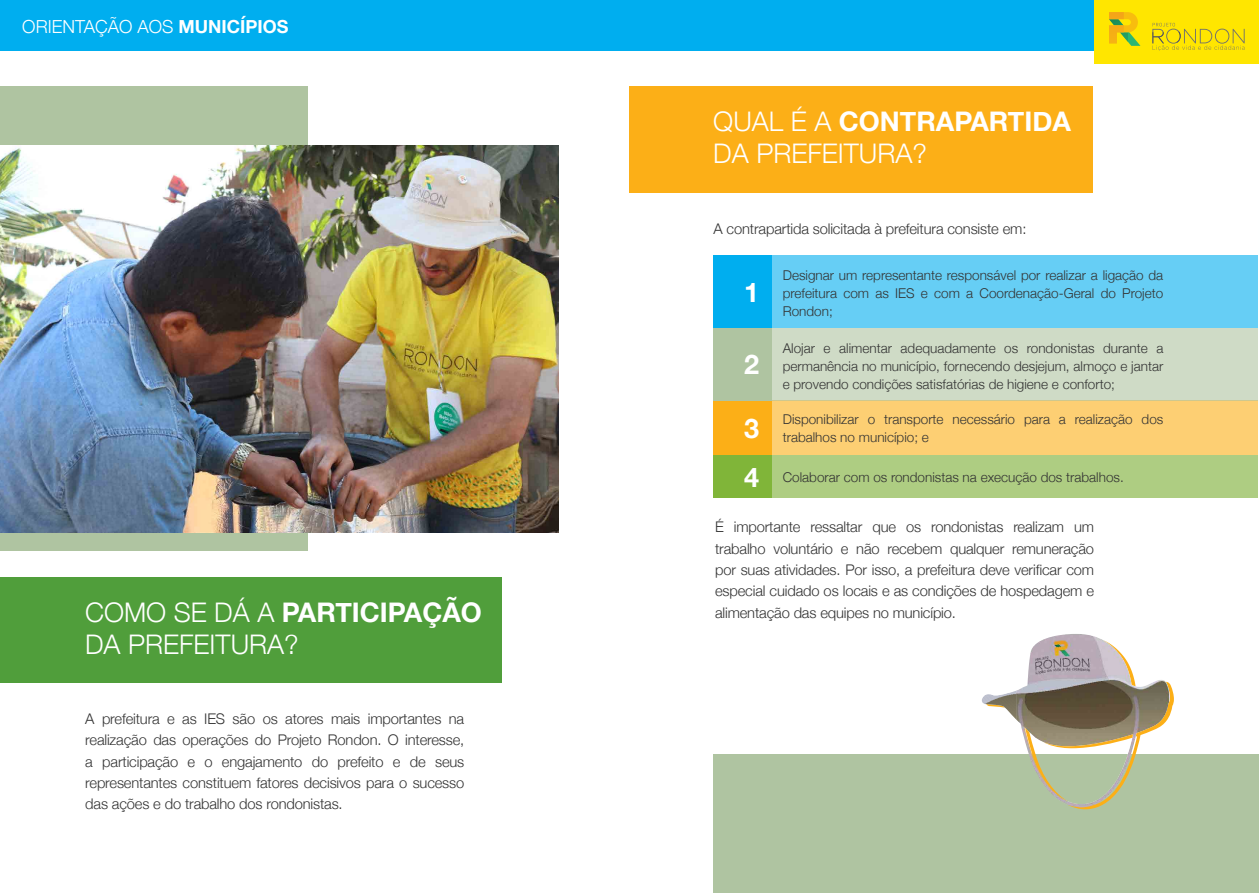
<style>
.page{position:relative;width:1259px;height:893px;background:#fff}
.page>*{position:absolute;margin:0;border:0;box-sizing:border-box;transform-origin:0 0}
.t1{font:300 27px/32.4px "Helvetica Neue";color:#fff}
.t2{font:700 27px "Helvetica Neue";color:#fff}
.t3{font:300 18px "Helvetica Neue";color:#fff}
.t4{font:300 14.7px/21.3px "Helvetica Neue";letter-spacing:-.01em;color:#333;text-align:justify}
.t5{font:300 13.5px/18px "Helvetica Neue";color:#333;text-align:justify}
.s1{font-weight:700}
</style>
<div class="page">
<div style="left:0;top:0;width:1259px;height:51px;background:#00aeef"></div>
<div style="left:1093px;top:0;width:166px;height:64px;background:#ffe600"></div>
<svg style="left:1109px;top:12px;width:31px;height:34px"></svg>
<svg style="left:1152px;top:23px;width:92px;height:28px"></svg>
<div style="left:0;top:87px;width:308px;height:464px;background:#afc4a1"></div>
<div style="left:0;top:577px;width:502px;height:105px;background:#509e3b"></div>
<div style="left:629px;top:86px;width:463px;height:106px;background:#fcaf17"></div>
<div style="left:713px;top:455px;width:59px;height:43px;background:#80b539"></div>
<div style="left:713px;top:400px;width:59px;height:55px;background:#fcaf17"></div>
<div style="left:713px;top:328px;width:59px;height:72px;background:#afc4a1"></div>
<div style="left:713px;top:255px;width:59px;height:73px;background:#00aeef"></div>
<div style="left:772px;top:455px;width:485px;height:43px;background:#aecd82"></div>
<div style="left:772px;top:400px;width:485px;height:55px;background:#fdcf73"></div>
<div style="left:772px;top:328px;width:485px;height:72px;background:#cfdbc6"></div>
<div style="left:772px;top:255px;width:485px;height:73px;background:#66cef5"></div>
<img style="left:0;top:146px;width:558px;height:386px">
<div style="left:713px;top:755px;width:546px;height:138px;background:#afc4a1"></div>
<img style="left:1043px;top:634px;width:60px;height:6px">
<img style="left:982px;top:695px;width:4px;height:10px">
<svg style="left:986px;top:640px;width:188px;height:169px"></svg>
<p class="t3" style="left:22px;top:13px;width:268px">ORIENTAÇÃO AOS <span class="s1">MUNICÍPIOS</span></p>
<h1 class="t1" style="left:85px;top:594px;width:398px">COMO SE DÁ A <span class="s1">PARTICIPAÇÃO<br></span>DA PREFEITURA?</h1>
<p class="t4" style="left:85px;top:707px;width:380px">A prefeitura e as IES são os atores mais importantes na realização das operações do Projeto Rondon. O interesse, a participação e o engajamento do prefeito e de seus representantes constituem fatores decisivos para o sucesso das ações e do trabalho dos rondonistas.</p>
<h1 class="t1" style="left:713px;top:103px;width:359px">QUAL É A <span class="s1">CONTRAPARTIDA<br></span>DA PREFEITURA?</h1>
<p class="t4" style="left:713px;top:217px;width:314px">A contrapartida solicitada à prefeitura consiste em:</p>
<h1 class="t2" style="left:744px;top:271px;width:17px">1</h1>
<h1 class="t2" style="left:744px;top:344px;width:17px">2</h1>
<h1 class="t2" style="left:744px;top:407px;width:17px">3</h1>
<h1 class="t2" style="left:744px;top:457px;width:17px">4</h1>
<p class="t5" style="left:783px;top:265px;width:382px">Designar um representante responsável por realizar a ligação da prefeitura com as IES e com a Coordenação-Geral do Projeto Rondon;</p>
<p class="t5" style="left:783px;top:338px;width:382px">Alojar e alimentar adequadamente os rondonistas durante a permanência no município, fornecendo desjejum, almoço e jantar e provendo condições satisfatórias de higiene e conforto;</p>
<p class="t5" style="left:783px;top:410px;width:382px">Disponibilizar o transporte necessário para a realização dos trabalhos no município; e</p>
<p class="t5" style="left:783px;top:467px;width:342px">Colaborar com os rondonistas na execução dos trabalhos.</p>
<p class="t4" style="left:715px;top:515px;width:380px">É importante ressaltar que os rondonistas realizam um trabalho voluntário e não recebem qualquer remuneração por suas atividades. Por isso, a prefeitura deve verificar com especial cuidado os locais e as condições de hospedagem e alimentação das equipes no município.</p>
</div>
